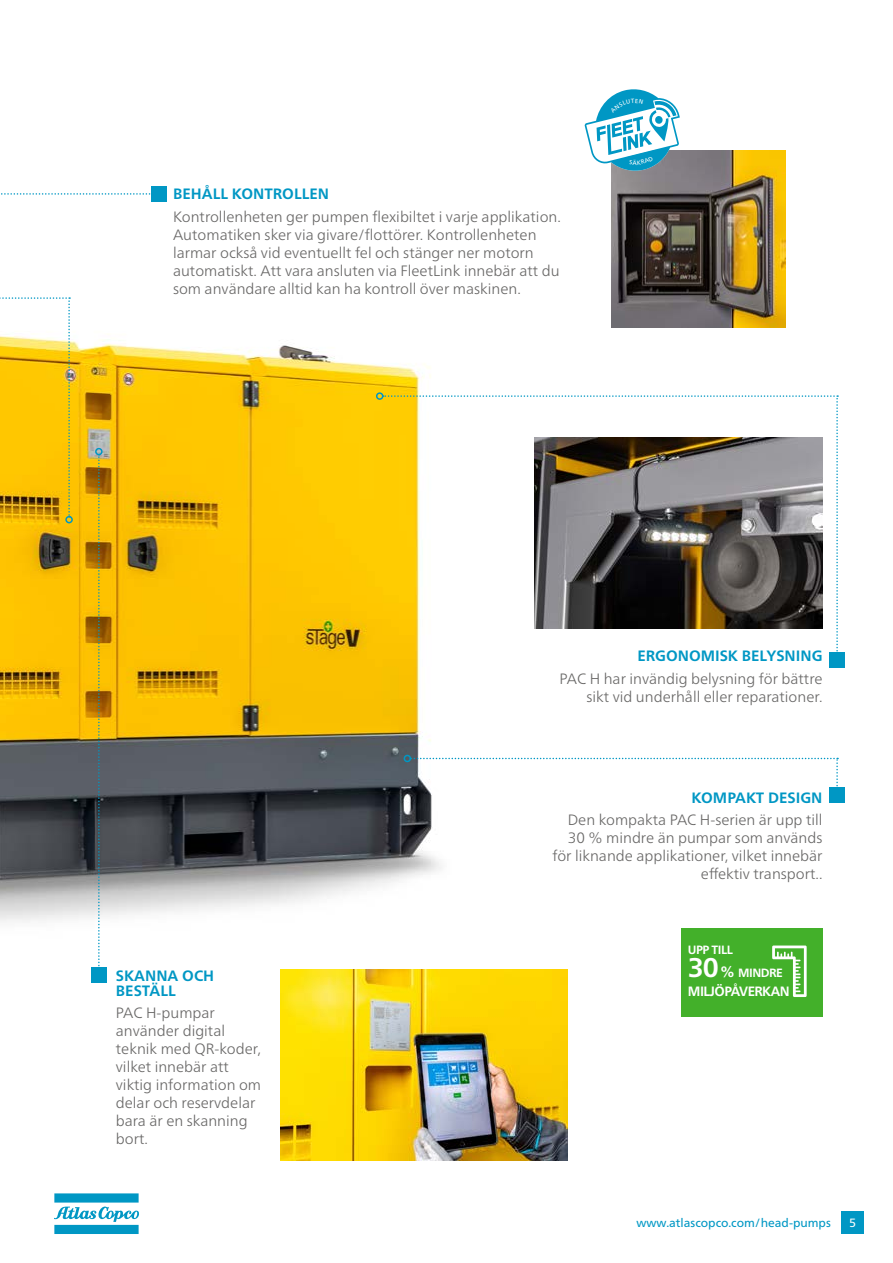
<style>
.page{position:relative;width:893px;height:1263px;background:#fff}
.page>*{position:absolute;margin:0;border:0;box-sizing:border-box;transform-origin:0 0}
.t1{font:300 15px/18px "Neue Frutiger World";color:#686766}
.t2{font:700 15px/15px "Neue Frutiger World";color:#0097c4}
.t3{font:700 13.5px "Neue Frutiger World";letter-spacing:-.04em;color:#fff}
.t4{font:12px "Neue Frutiger World";color:#0097c4}
.t5{font:700 12px/22.5px "Neue Frutiger World";letter-spacing:-.04em;color:#fff}
.t6{font:12px "Neue Frutiger World";color:#fff}
.s1{font-size:27px}
.s2{font-size:15px}
</style>
<div class="page">
<img style="left:0;top:340px;width:472px;height:582px">
<img style="left:611px;top:151px;width:174px;height:177px">
<img style="left:280px;top:969px;width:287px;height:192px">
<div style="left:65px;top:516px;width:8px;height:7px;border:2px solid #0097c4;border-radius:50%"></div>
<svg style="left:1px;top:193px;width:150px;height:2px"></svg>
<svg style="left:0;top:297px;width:70px;height:220px"></svg>
<div style="left:151px;top:186px;width:15px;height:15px;background:#0097c4"></div>
<svg style="left:383px;top:395px;width:455px;height:266px"></svg>
<div style="left:830px;top:653px;width:15px;height:15px;background:#0097c4"></div>
<div style="left:376px;top:392px;width:7px;height:8px;border:2px solid #0097c4;border-radius:50%"></div>
<svg style="left:98px;top:455px;width:2px;height:512px"></svg>
<div style="left:91px;top:967px;width:15px;height:15px;background:#0097c4"></div>
<div style="left:95px;top:448px;width:8px;height:7px;border:2px solid #0097c4;border-radius:50%"></div>
<svg style="left:410px;top:758px;width:428px;height:38px"></svg>
<div style="left:830px;top:788px;width:15px;height:15px;background:#0097c4"></div>
<div style="left:404px;top:755px;width:7px;height:7px;border:2px solid #0097c4;border-radius:50%"></div>
<svg style="left:54px;top:1193px;width:85px;height:41px"></svg>
<div style="left:841px;top:1211px;width:23px;height:23px;background:#0097c4"></div>
<div style="left:681px;top:929px;width:141px;height:88px;background:#43b02a"></div>
<svg style="left:772px;top:945px;width:35px;height:52px"></svg>
<svg style="left:584px;top:89px;width:96px;height:84px"></svg>
<p class="t2" style="left:173px;top:186px;width:158px">BEHÅLL KONTROLLEN</p>
<p class="t1" style="left:173px;top:207px;width:389px">Kontrollenheten ger pumpen flexibiltet i varje applikation.<br>Automatiken sker via givare/flottörer. Kontrollenheten larmar också vid eventuellt fel och stänger ner motorn automatiskt. Att vara ansluten via FleetLink innebär att du som användare alltid kan ha kontroll över maskinen.</p>
<p class="t2" style="left:116px;top:968px;width:100px">SKANNA OCH<br>BESTÄLL</p>
<p class="t1" style="left:116px;top:1004px;width:147px">PAC H-pumpar använder digital teknik med QR-koder, vilket innebär att viktig information om delar och reservdelar bara är en skanning bort.</p>
<p class="t2" style="left:637px;top:648px;width:187px">ERGONOMISK BELYSNING</p>
<p class="t1" style="left:560px;top:669px;width:264px;text-align:right">PAC H har invändig belysning för bättre sikt vid underhåll eller reparationer.</p>
<p class="t2" style="left:692px;top:790px;width:132px">KOMPAKT DESIGN</p>
<p class="t1" style="left:552px;top:811px;width:272px;text-align:right">Den kompakta PAC H-serien är upp till 30 % mindre än pumpar som används för liknande applikationer, vilket innebär effektiv transport..</p>
<p class="t5" style="left:688px;top:938px;width:96px">UPP TILL<br><span class="s1">30</span><span class="s2">%</span> MINDRE</p>
<p class="t3" style="left:688px;top:979px;width:103px">MILJÖPÅVERKAN</p>
<p class="t4" style="left:637px;top:1213px;width:196px">www.atlascopco.com/head-pumps</p>
<p class="t6" style="left:849px;top:1214px;width:8px">5</p>
</div>
